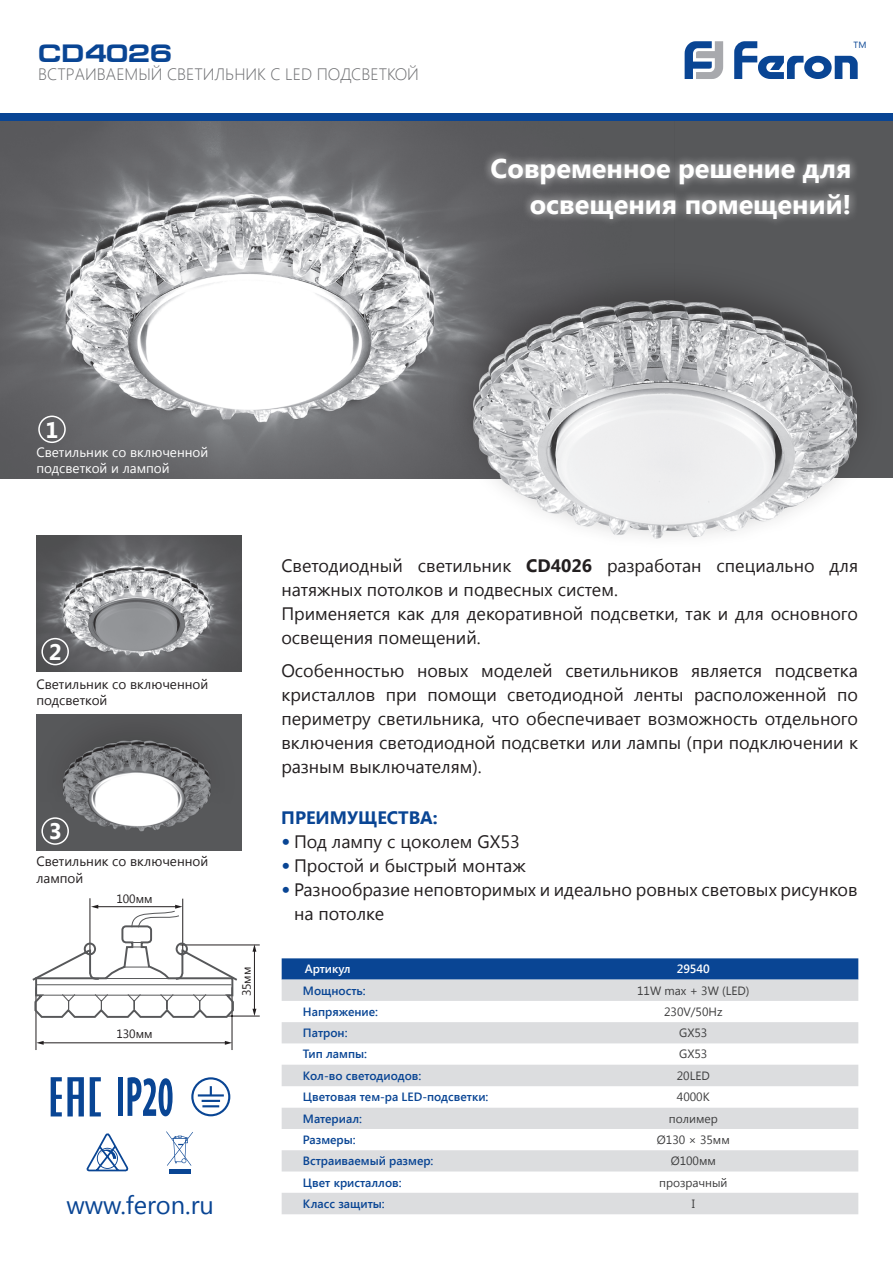
<style>
.page{position:relative;width:893px;height:1263px;background:#fff}
.page>*{position:absolute;margin:0;border:0;box-sizing:border-box;transform-origin:0 0}
.t1{font:700 27px/36px "Segoe UI";color:#fff;text-align:right}
.t2{font:25.5px "Segoe UI";color:#094594}
.t3{font:700 25.5px "Europe Ext";color:#094594}
.t4{font:700 22.5px "Segoe UI";color:#fff}
.t5{font:18px/24px "Segoe UI";color:#231f20}
.t6{font:700 18px "Segoe UI";color:#094594}
.t7{font:300 16.5px "Segoe UI";color:#6c6d70}
.t8{font:13.5px/16.5px "Segoe UI";color:#231f20}
.t9{font:13.5px/16.5px "Segoe UI";color:#fff}
.t10{font:600 12px "Segoe UI";color:#094594}
.t11{font:12px "Segoe UI";color:#3e3e3f}
.t12{font:12px "Segoe UI";color:#231f20}
.t13{font:600 12px "Segoe UI";color:#fff}
.t14{font:9px "Segoe UI";color:#094594}
.s1{font-weight:700}
.s2{font-weight:700;font-size:22.5px;color:#094594}
</style>
<div class="page">
<div style="left:565px;top:117px;width:328px;height:361px;background:#57585a"></div>
<svg style="left:685px;top:41px;width:38px;height:38px"></svg>
<svg style="left:734px;top:41px;width:124px;height:38px"></svg>
<img style="left:0;top:120px;width:675px;height:359px">
<div style="left:0;top:113px;width:893px;height:7px;background:#094594"></div>
<svg style="left:90px;top:1077px;width:11px;height:39px"></svg>
<svg style="left:51px;top:1077px;width:33px;height:39px"></svg>
<hr style="left:169px;top:1169px;width:21px;height:4px;background:#094594">
<svg style="left:166px;top:1131px;width:27px;height:35px"></svg>
<svg style="left:86px;top:1133px;width:43px;height:39px"></svg>
<div style="left:446px;top:260px;width:438px;height:292px;background:#231f20;opacity:.4"></div>
<img style="left:474px;top:301px;width:383px;height:238px">
<hr style="left:119px;top:1077px;width:4px;height:39px;background:#094594">
<svg style="left:128px;top:1077px;width:45px;height:39px"></svg>
<hr style="left:36px;top:987px;width:1px;height:63px;background:#231f20">
<hr style="left:232px;top:987px;width:1px;height:63px;background:#231f20">
<hr style="left:227px;top:1016px;width:33px;height:1px;background:#231f20">
<hr style="left:254px;top:950px;width:1px;height:60px;background:#231f20">
<svg style="left:252px;top:944px;width:4px;height:8px"></svg>
<svg style="left:252px;top:1009px;width:4px;height:7px"></svg>
<hr style="left:90px;top:898px;width:1px;height:54px;background:#231f20">
<hr style="left:182px;top:899px;width:1px;height:52px;background:#231f20">
<hr style="left:180px;top:945px;width:80px;height:1px;background:#231f20">
<hr style="left:42px;top:1042px;width:184px;height:1px;background:#231f20">
<svg style="left:36px;top:1041px;width:8px;height:4px"></svg>
<svg style="left:225px;top:1041px;width:7px;height:4px"></svg>
<svg style="left:32px;top:905px;width:207px;height:114px"></svg>
<svg style="left:191px;top:1077px;width:39px;height:39px"></svg>
<svg style="left:282px;top:958px;width:576px;height:22px;background:#134c98"></svg>
<svg style="left:282px;top:980px;width:576px;height:234px;fill:#dcdddf"></svg>
<img style="left:36px;top:535px;width:206px;height:136px">
<img style="left:36px;top:715px;width:206px;height:136px">
<div style="left:482px;top:150px;width:377px;height:78px;background:#fff;opacity:.75"></div>
<div style="left:38px;top:416px;width:28px;height:27px;border:2px solid #fff;border-radius:50%"></div>
<div style="left:41px;top:638px;width:28px;height:27px;border:2px solid #fff;border-radius:50%"></div>
<div style="left:41px;top:817px;width:28px;height:28px;border:2px solid #fff;border-radius:50%"></div>
<p class="t3" style="left:38px;top:39px;width:135px">CD4026</p>
<p class="t7" style="left:38px;top:62px;width:382px">ВСТРАИВАЕМЫЙ СВЕТИЛЬНИК С LED ПОДСВЕТКОЙ</p>
<p class="t14" style="left:854px;top:38px;width:14px">TM</p>
<p class="t1" style="left:491px;top:149px;width:362px">Cовременное решение для освещения помещений!</p>
<p class="t4" style="left:46px;top:413px;width:14px">1</p>
<p class="t9" style="left:36px;top:443px;width:173px">Светильник со включенной подсветкой и лампой</p>
<p class="t4" style="left:49px;top:636px;width:14px">2</p>
<p class="t8" style="left:36px;top:675px;width:173px">Светильник со включенной подсветкой</p>
<p class="t4" style="left:49px;top:815px;width:14px">3</p>
<p class="t8" style="left:36px;top:853px;width:173px">Светильник со включенной лампой</p>
<p class="t12" style="left:116px;top:890px;width:38px">100мм</p>
<p class="t12" style="left:116px;top:1025px;width:38px">130мм</p>
<p class="t2" style="left:66px;top:1187px;width:149px">www.feron.ru</p>
<p class="t5" style="left:281px;top:553px;width:578px">Светодиодный светильник <span class="s1">CD4026</span> разработан специально для натяжных потолков и подвесных систем.</p>
<p class="t5" style="left:281px;top:601px;width:578px">Применяется как для декоративной подсветки, так и для основного освещения помещений.</p>
<p class="t5" style="left:281px;top:657px;width:578px;text-align:justify">Особенностью новых моделей светильников является подсветка кристаллов при помощи светодиодной ленты расположенной по периметру светильника, что обеспечивает возможность отдельного включения светодиодной подсветки или лампы (при подключении к разным выключателям).</p>
<p class="t6" style="left:281px;top:805px;width:158px">ПРЕИМУЩЕСТВА:</p>
<p class="t5" style="left:281px;top:829px;width:240px"><span class="s2">•</span> Под лампу с цоколем GX53</p>
<p class="t5" style="left:281px;top:853px;width:246px"><span class="s2">•</span> Простой и быстрый монтаж</p>
<p class="t5" style="left:294px;top:877px;width:565px;text-indent:-13px"><span class="s2">•</span> Разнообразие неповторимых и идеально ровных световых рисунков на потолке</p>
<p class="t12" style="left:238px;top:996px;width:31px;rotate:-90deg">35мм</p>
<p class="t13" style="left:305px;top:961px;width:48px">Артикул</p>
<p class="t13" style="left:677px;top:961px;width:35px">29540</p>
<p class="t10" style="left:303px;top:982px;width:64px">Мощность:</p>
<p class="t11" style="left:637px;top:982px;width:114px">11W max + 3W (LED)</p>
<p class="t10" style="left:303px;top:1003px;width:77px">Напряжение:</p>
<p class="t11" style="left:664px;top:1003px;width:60px">230V/50Hz</p>
<p class="t10" style="left:303px;top:1024px;width:46px">Патрон:</p>
<p class="t11" style="left:679px;top:1024px;width:30px">GX53</p>
<p class="t10" style="left:303px;top:1046px;width:66px">Тип лампы:</p>
<p class="t11" style="left:679px;top:1046px;width:30px">GX53</p>
<p class="t10" style="left:303px;top:1067px;width:120px">Кол-во светодиодов:</p>
<p class="t11" style="left:677px;top:1067px;width:35px">20LED</p>
<p class="t10" style="left:303px;top:1089px;width:187px">Цветовая тем-ра LED-подсветки:</p>
<p class="t11" style="left:677px;top:1089px;width:34px">4000K</p>
<p class="t10" style="left:303px;top:1110px;width:61px">Материал:</p>
<p class="t11" style="left:669px;top:1110px;width:51px">полимер</p>
<p class="t10" style="left:303px;top:1131px;width:54px">Размеры:</p>
<p class="t11" style="left:657px;top:1131px;width:75px">Ø130 × 35мм</p>
<p class="t10" style="left:303px;top:1152px;width:132px">Встраиваемый размер:</p>
<p class="t11" style="left:671px;top:1153px;width:47px">Ø100мм</p>
<p class="t10" style="left:303px;top:1174px;width:100px">Цвет кристаллов:</p>
<p class="t11" style="left:659px;top:1174px;width:70px">прозрачный</p>
<p class="t10" style="left:303px;top:1195px;width:83px">Класс защиты:</p>
<p class="t11" style="left:692px;top:1195px;width:5px">I</p>
</div>
